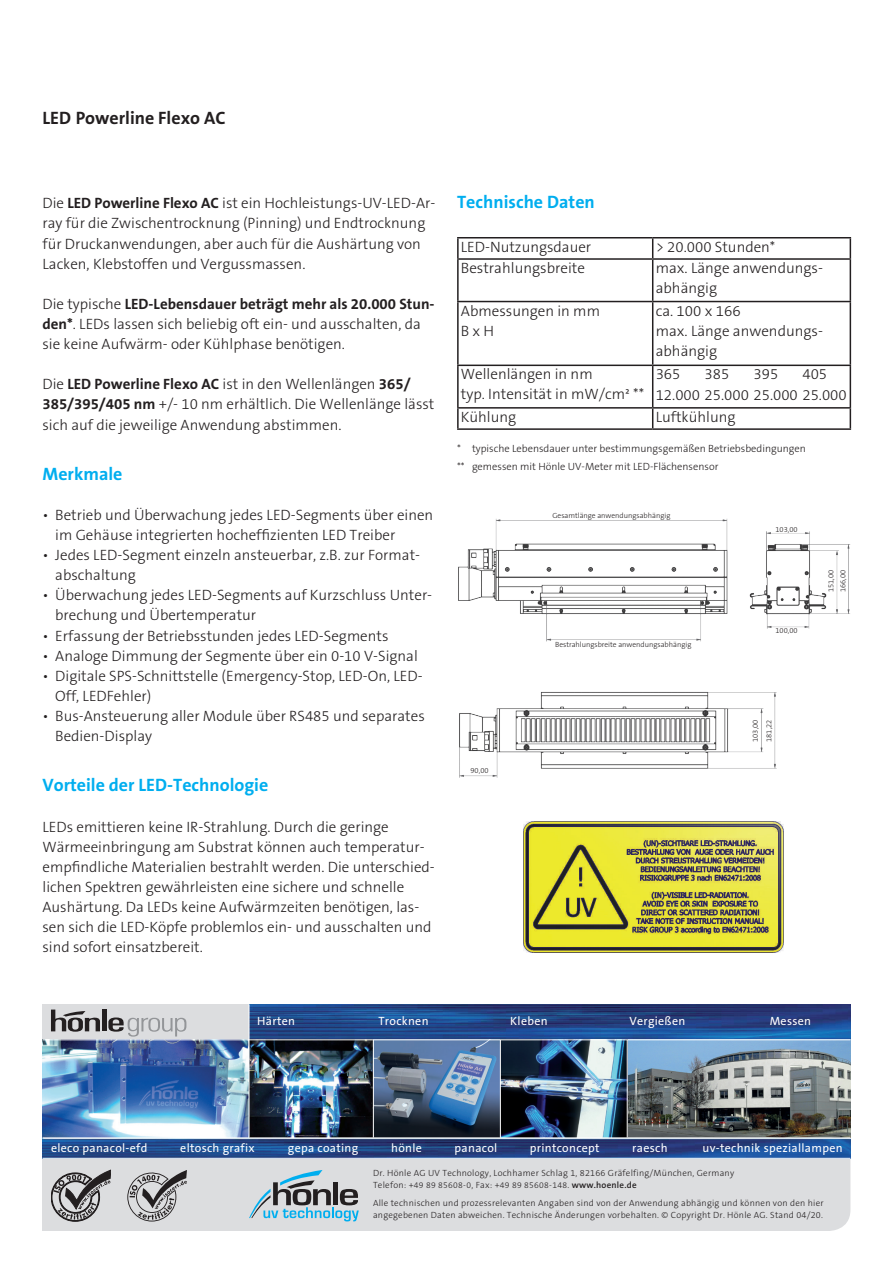
<style>
.page{position:relative;width:893px;height:1263px;background:#fff}
.page>*{position:absolute;margin:0;border:0;box-sizing:border-box;transform-origin:0 0}
.t1{font:700 18px "The Sans B7";color:#00aeef}
.t2{font:700 18px "The Sans B7";color:#231f20}
.t3{font:300 15px/20.1px "The Sans B3";color:#231f20}
.t4{font:700 15px "The Sans B7";color:#231f20}
.t5{font:12px "The Sans B5 Plain";letter-spacing:.025em;color:#fff}
.t6{font:300 10.5px/17.9px "The Sans B3";color:#231f20}
.t7{font:300 9px/12px "The Sans B3";letter-spacing:.025em;color:#231f20}
.t8{font:300 8.55px "The Sans B3";letter-spacing:.035em;color:#231f20}
.t9{font:300 7.5px/13.8px "The Sans B3";color:#231f20}
.s1{font-family:"The Sans B7";font-weight:700}
.s2{font-family:"The Sans B3";font-weight:300}
.s3{font-size:9px}
.s4{font-family:"The Sans B6";font-weight:600;font-size:9px}
</style>
<div class="page">
<img style="left:524px;top:822px;width:260px;height:130px">
<svg style="left:459px;top:238px;width:391px;height:190px"></svg>
<hr style="left:457px;top:237px;width:196px;height:1px;background:#231f20">
<hr style="left:457px;top:238px;width:2px;height:20px;background:#231f20">
<hr style="left:653px;top:237px;width:198px;height:1px;background:#231f20">
<svg style="left:652px;top:238px;width:1px;height:20px"></svg>
<svg style="left:850px;top:238px;width:1px;height:20px"></svg>
<hr style="left:457px;top:258px;width:196px;height:2px;background:#231f20">
<hr style="left:457px;top:260px;width:2px;height:41px;background:#231f20">
<hr style="left:653px;top:258px;width:198px;height:2px;background:#231f20">
<hr style="left:652px;top:260px;width:1px;height:41px;background:#231f20">
<hr style="left:850px;top:260px;width:1px;height:41px;background:#231f20">
<hr style="left:457px;top:301px;width:196px;height:1px;background:#231f20">
<hr style="left:457px;top:302px;width:2px;height:63px;background:#231f20">
<hr style="left:653px;top:301px;width:198px;height:1px;background:#231f20">
<hr style="left:652px;top:302px;width:1px;height:63px;background:#231f20">
<hr style="left:850px;top:302px;width:1px;height:63px;background:#231f20">
<hr style="left:457px;top:365px;width:196px;height:1px;background:#231f20">
<hr style="left:457px;top:366px;width:2px;height:41px;background:#231f20">
<hr style="left:653px;top:365px;width:198px;height:1px;background:#231f20">
<hr style="left:652px;top:366px;width:1px;height:41px;background:#231f20">
<hr style="left:850px;top:366px;width:1px;height:41px;background:#231f20">
<hr style="left:457px;top:407px;width:196px;height:2px;background:#231f20">
<svg style="left:457px;top:409px;width:2px;height:19px"></svg>
<hr style="left:653px;top:407px;width:198px;height:2px;background:#231f20">
<svg style="left:652px;top:409px;width:1px;height:19px"></svg>
<svg style="left:850px;top:409px;width:1px;height:19px"></svg>
<hr style="left:457px;top:428px;width:196px;height:2px;background:#231f20">
<hr style="left:653px;top:428px;width:198px;height:2px;background:#231f20">
<img style="left:458px;top:519px;width:270px;height:123px">
<img style="left:459px;top:692px;width:318px;height:86px">
<img style="left:749px;top:531px;width:102px;height:98px">
<div style="left:43px;top:1004px;width:767px;height:137px;background:#dcdddf"></div>
<div style="left:43px;top:1110px;width:807px;height:121px;background:#dcdddf;border-radius:21px"></div>
<div style="left:43px;top:1110px;width:717px;height:121px;background:#dcdddf"></div>
<div style="left:102px;top:1009px;width:5px;height:22px;background:#231f20"></div>
<svg style="left:108px;top:1017px;width:78px;height:19px"></svg>
<svg style="left:51px;top:1009px;width:49px;height:23px"></svg>
<img style="left:250px;top:1004px;width:600px;height:129px">
<svg style="left:249px;top:1170px;width:109px;height:51px"></svg>
<img style="left:43px;top:1133px;width:807px;height:25px">
<img style="left:43px;top:1040px;width:212px;height:97px">
<hr style="left:43px;top:1039px;width:807px;height:1px;background:#fff">
<hr style="left:43px;top:1137px;width:807px;height:1px;background:#fff">
<hr style="left:249px;top:1004px;width:1px;height:133px;background:#fff">
<hr style="left:373px;top:1040px;width:1px;height:97px;background:#fff">
<hr style="left:500px;top:1040px;width:1px;height:97px;background:#fff">
<hr style="left:627px;top:1040px;width:1px;height:97px;background:#fff">
<hr style="left:43px;top:1158px;width:807px;height:1px;background:#fff">
<svg style="left:51px;top:1170px;width:60px;height:51px"></svg>
<svg style="left:127px;top:1170px;width:60px;height:51px"></svg>
<p class="t2" style="left:43px;top:108px;width:185px">LED Powerline Flexo AC</p>
<p class="t3" style="left:43px;top:194px;width:394px">Die <span class="s1">LED Powerline Flexo AC</span> ist ein Hochleistungs-UV-LED-Ar&shy;ray für die Zwischentrocknung (Pinning) und Endtrocknung für Druckanwendungen, aber auch für die Aushärtung von Lacken, Klebstoffen und Vergussmassen.</p>
<p class="t4" style="left:43px;top:296px;width:394px"><span class="s2">Die typische</span> LED-Lebensdauer beträgt mehr als 20.000 Stun-</p>
<p class="t3" style="left:43px;top:314px;width:380px"><span class="s1">den*</span>. LEDs lassen sich beliebig oft ein- und ausschalten, da sie keine Aufwärm- oder Kühlphase benötigen.</p>
<p class="t3" style="left:43px;top:375px;width:393px">Die <span class="s1">LED Powerline Flexo AC</span> ist in den Wellenlängen <span class="s1">365/<br>385/395/405 nm</span> +/- 10 nm erhältlich. Die Wellenlänge lässt sich auf die jeweilige Anwendung abstimmen.</p>
<p class="t1" style="left:43px;top:464px;width:81px">Merkmale</p>
<p class="t3" style="left:55px;top:505px;width:379px;text-indent:-13px">• Betrieb und Überwachung jedes LED-Segments über einen im Gehäuse integrierten hocheffizienten LED Treiber</p>
<p class="t3" style="left:55px;top:546px;width:366px;text-indent:-13px">• Jedes LED-Segment einzeln ansteuerbar, z.B. zur Format&shy;abschaltung</p>
<p class="t3" style="left:55px;top:586px;width:378px;text-indent:-13px">• Überwachung jedes LED-Segments auf Kurzschluss Unter&shy;brechung und Übertemperatur</p>
<p class="t3" style="left:43px;top:626px;width:348px">• Erfassung der Betriebsstunden jedes LED-Segments</p>
<p class="t3" style="left:43px;top:646px;width:377px">• Analoge Dimmung der Segmente über ein 0-10 V-Signal</p>
<p class="t3" style="left:55px;top:666px;width:369px;text-indent:-13px">• Digitale SPS-Schnittstelle (Emergency-Stop, LED-On, LED-<br>Off, LEDFehler)</p>
<p class="t3" style="left:55px;top:706px;width:371px;text-indent:-13px">• Bus-Ansteuerung aller Module über RS485 und separates<br>Bedien-Display</p>
<p class="t1" style="left:43px;top:776px;width:227px">Vorteile der LED-Technologie</p>
<p class="t3" style="left:43px;top:817px;width:394px">LEDs emittieren keine IR-Strahlung. Durch die geringe Wärmeeinbringung am Substrat können auch temperatur&shy;empfindliche Materialien bestrahlt werden. Die unterschied&shy;lichen Spektren gewährleisten eine sichere und schnelle Aushärtung. Da LEDs keine Aufwärmzeiten benötigen, las&shy;sen sich die LED-Köpfe problemlos ein- und ausschalten und sind sofort einsatzbereit.</p>
<p class="t1" style="left:457px;top:193px;width:139px">Technische Daten</p>
<p class="t3" style="left:461px;top:237px;width:132px">LED-Nutzungsdauer</p>
<p class="t3" style="left:656px;top:237px;width:121px">&gt; 20.000 Stunden*</p>
<p class="t3" style="left:461px;top:259px;width:126px">Bestrahlungsbreite</p>
<p class="t3" style="left:656px;top:259px;width:169px">max. Länge anwendungs&shy;abhängig</p>
<p class="t3" style="left:461px;top:301px;width:141px">Abmessungen in mm<br>B x H</p>
<p class="t3" style="left:656px;top:301px;width:169px">ca. 100 x 166<br>max. Länge anwendungs&shy;abhängig</p>
<p class="t3" style="left:461px;top:365px;width:185px">Wellenlängen in nm<br>typ. Intensität in mW/cm² **</p>
<p class="t3" style="left:656px;top:365px;width:26px">365</p>
<p class="t3" style="left:705px;top:365px;width:26px">385</p>
<p class="t3" style="left:753px;top:365px;width:26px">395</p>
<p class="t3" style="left:656px;top:365px;width:193px;text-indent:147px">405<br>12.000 25.000 25.000 25.000</p>
<p class="t3" style="left:461px;top:407px;width:57px">Kühlung</p>
<p class="t3" style="left:656px;top:407px;width:81px">Luftkühlung</p>
<p class="t6" style="left:457px;top:440px;width:350px">* typische Lebensdauer unter bestimmungsgemäßen Betriebsbedingungen ** gemessen mit Hönle UV-Meter mit LED-Flächensensor</p>
<p class="t9" style="left:470px;top:764px;width:20px">90,00</p>
<p class="t9" style="left:552px;top:509px;width:119px">Gesamtlänge anwendungsabhängig</p>
<p class="t9" style="left:555px;top:638px;width:138px">Bestrahlungsbreite anwendungsabhängig</p>
<p class="t9" style="left:775px;top:523px;width:24px">103,00</p>
<p class="t9" style="left:775px;top:624px;width:24px">100,00</p>
<p class="t9" style="left:825px;top:592px;width:24px;line-height:12.1px;rotate:-90deg">151,00<br>166,00</p>
<p class="t9" style="left:749px;top:742px;width:24px;rotate:-90deg">103,00<br>181,22</p>
<p class="t5" style="left:257px;top:1015px;width:39px">Härten</p>
<p class="t5" style="left:378px;top:1015px;width:52px">Trocknen</p>
<p class="t5" style="left:510px;top:1015px;width:39px">Kleben</p>
<p class="t5" style="left:629px;top:1015px;width:57px">Vergießen</p>
<p class="t5" style="left:770px;top:1015px;width:43px">Messen</p>
<p class="t5" style="left:51px;top:1142px;width:98px">eleco panacol-efd</p>
<p class="t5" style="left:180px;top:1142px;width:76px">eltosch grafix</p>
<p class="t5" style="left:288px;top:1142px;width:72px">gepa coating</p>
<p class="t5" style="left:391px;top:1142px;width:32px">hönle</p>
<p class="t5" style="left:455px;top:1142px;width:44px">panacol</p>
<p class="t5" style="left:530px;top:1142px;width:71px">printconcept</p>
<p class="t5" style="left:632px;top:1142px;width:37px">raesch</p>
<p class="t5" style="left:702px;top:1141px;width:142px">uv-technik speziallampen</p>
<p class="t7" style="left:373px;top:1168px;width:363px">Dr. Hönle AG UV Technology, Lochhamer Schlag 1, 82166 Gräfelfing/München, Germany</p>
<p class="t8" style="left:373px;top:1181px;width:265px"><span class="s3">Telefon: +</span>49 89 85608-0<span class="s3">, Fax: +</span>49 89 85608-148<span class="s3">.</span> <span class="s4">www.hoenle.de</span></p>
<p class="t7" style="left:373px;top:1198px;width:452px">Alle technischen und prozessrelevanten Angaben sind von der Anwendung abhängig und können von den hier angegebenen Daten abweichen. Technische Änderungen vorbehalten. © Copyright Dr. Hönle AG. Stand 04/20.</p>
</div>
